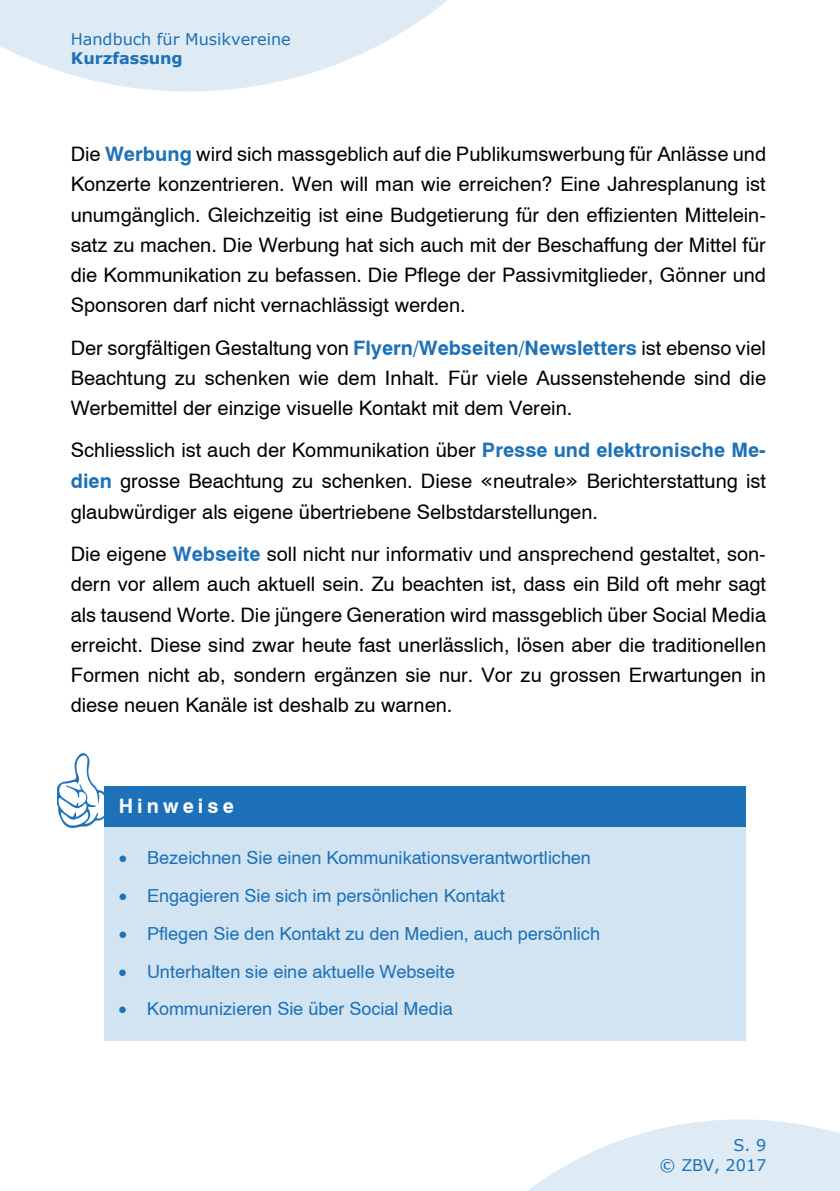
<style>
.page{position:relative;width:840px;height:1191px;background:#fff}
.page>*{position:absolute;margin:0;border:0;box-sizing:border-box;transform-origin:0 0}
.t1{font:20px/30.2px "Helvetica";color:#000;text-align:justify}
.t2{font:700 20px "Helvetica";letter-spacing:.205em;color:#fff}
.t3{font:18px "Helvetica";letter-spacing:.005em;color:#1d71b8}
.t4{font:16px/19.4px "Verdana";letter-spacing:-.005em;color:#1d71b8;text-align:right}
.t5{font:700 16px "Verdana";color:#1d71b8}
.s1{font-weight:700;color:#1d71b8}
.s2{font-family:"Verdana"}
</style>
<div class="page">
<svg style="left:528px;top:1119px;width:311px;height:72px"></svg>
<svg style="left:0;top:0;width:448px;height:92px;fill:#deeaf4"></svg>
<div style="left:104px;top:826px;width:640px;height:215px;background:#d2e3f1"></div>
<div style="left:104px;top:785px;width:640px;height:41px;background:#1d71b8"></div>
<svg style="left:57px;top:753px;width:52px;height:75px"></svg>
<p class="t4" style="left:71px;top:29px;width:221px">Handbuch für Musikvereine</p>
<p class="t5" style="left:71px;top:47px;width:113px">Kurzfassung</p>
<p class="t1" style="left:71px;top:139px;width:696px">Die <span class="s1">Werbung</span> wird sich massgeblich auf die Publikumswerbung für Anlässe und Konzerte konzentrieren. Wen will man wie erreichen? Eine Jahresplanung ist unumgänglich. Gleichzeitig ist eine Budgetierung für den effizienten Mittelein&shy;satz zu machen. Die Werbung hat sich auch mit der Beschaffung der Mittel für die Kommunikation zu befassen. Die Pflege der Passivmitglieder, Gönner und Sponsoren darf nicht vernachlässigt werden.</p>
<p class="t1" style="left:71px;top:332px;width:696px">Der sorgfältigen Gestaltung von <span class="s1">Flyern/Webseiten/Newsletters</span> ist ebenso viel Beachtung zu schenken wie dem Inhalt. Für viele Aussenstehende sind die Werbemittel der einzige visuelle Kontakt mit dem Verein.</p>
<p class="t1" style="left:71px;top:435px;width:696px;line-height:30.8px">Schliesslich ist auch der Kommunikation über <span class="s1">Presse und elektronische Me&shy;dien</span> grosse Beachtung zu schenken. Diese <span class="s2">«</span>neutrale<span class="s2">»</span> Berichterstattung ist glaubwürdiger als eigene übertriebene Selbstdarstellungen.</p>
<p class="t1" style="left:71px;top:539px;width:696px">Die eigene <span class="s1">Webseite</span> soll nicht nur informativ und ansprechend gestaltet, son&shy;dern vor allem auch aktuell sein. Zu beachten ist, dass ein Bild oft mehr sagt als tausend Worte. Die jüngere Generation wird massgeblich über Social Media erreicht. Diese sind zwar heute fast unerlässlich, lösen aber die traditionellen Formen nicht ab, sondern ergänzen sie nur. Vor zu grossen Erwartungen in diese neuen Kanäle ist deshalb zu warnen.</p>
<p class="t2" style="left:119px;top:793px;width:116px">Hinweise</p>
<p class="t3" style="left:119px;top:846px;width:473px">• Bezeichnen Sie einen Kommunikationsverantwortlichen</p>
<p class="t3" style="left:119px;top:884px;width:387px">• Engagieren Sie sich im persönlichen Kontakt</p>
<p class="t3" style="left:119px;top:922px;width:482px">• Pflegen Sie den Kontakt zu den Medien, auch persönlich</p>
<p class="t3" style="left:119px;top:960px;width:337px">• Unterhalten sie eine aktuelle Webseite</p>
<p class="t3" style="left:119px;top:997px;width:335px">• Kommunizieren Sie über Social Media</p>
<p class="t4" style="left:659px;top:1135px;width:108px">S. 9<br>© ZBV, 2017</p>
</div>
